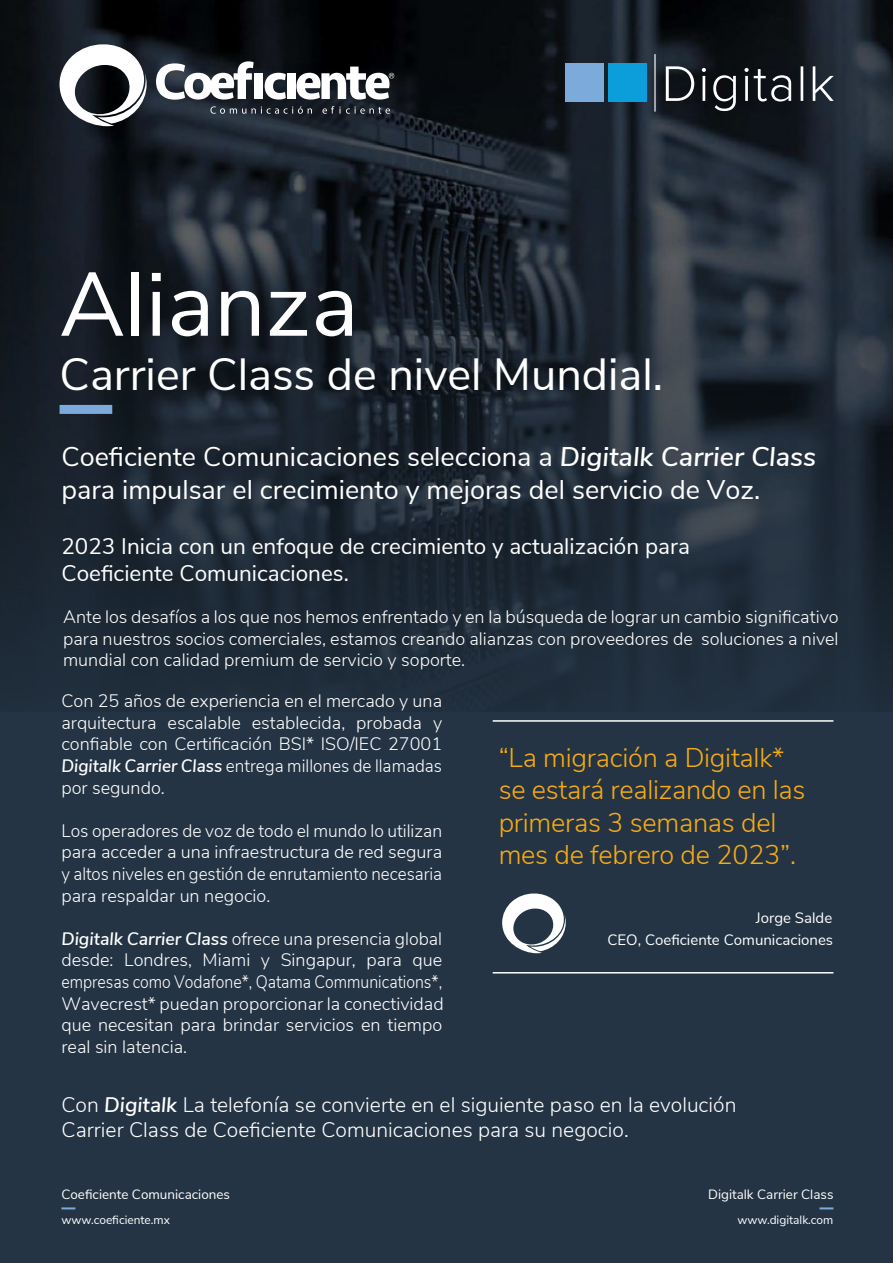
<style>
.page{position:relative;width:893px;height:1263px;background:#243444}
.page>*{position:absolute;margin:0;border:0;box-sizing:border-box;transform-origin:0 0}
.t1{font:90px "Nunito Sans";color:#fff}
.t2{font:45px "Nunito Sans";color:#fff}
.t3{font:300 27.15px/32.5px "Nunito Sans";letter-spacing:-.01em;color:#f7ab12}
.t4{font:27px/32.4px "Nunito Sans";color:#fff}
.t5{font:22.5px/27px "Nunito Sans";color:#fff}
.t6{font:300 21px/25.2px "Nunito Sans";color:#fff}
.t7{font:300 18px/21.6px "Nunito Sans";color:#fff;text-align:justify}
.t8{font:15px/22.5px "Nunito Sans";color:#fff;text-align:right}
.t9{font:13.5px "Nunito Sans";color:#fff}
.t10{font:12px "Nunito Sans";color:#fff}
.s1{font-weight:600;font-style:italic}
</style>
<div class="page">
<img style="left:0;top:0;width:893px;height:699px">
<div style="left:566px;top:63px;width:38px;height:39px;background:#7caadb"></div>
<svg style="left:666px;top:66px;width:168px;height:45px;background:#393d42"></svg>
<div style="left:608px;top:63px;width:39px;height:39px;background:#0c9eda"></div>
<hr style="left:654px;top:54px;width:2px;height:58px;background:#fff">
<div style="left:60px;top:405px;width:52px;height:9px;background:#7cabdb"></div>
<hr style="left:493px;top:720px;width:340px;height:2px;background:#fff">
<hr style="left:493px;top:972px;width:340px;height:1px;background:#fff">
<svg style="left:819px;top:1207px;width:14px;height:2px"></svg>
<svg style="left:61px;top:1207px;width:14px;height:2px"></svg>
<svg style="left:502px;top:893px;width:64px;height:60px"></svg>
<svg style="left:60px;top:44px;width:87px;height:82px;background:#7c7e82"></svg>
<svg style="left:156px;top:61px;width:98px;height:39px;background:#888b91"></svg>
<div style="left:255px;top:73px;width:8px;height:26px;background:#fff"></div>
<svg style="left:265px;top:73px;width:21px;height:27px"></svg>
<div style="left:287px;top:73px;width:9px;height:26px;background:#fff"></div>
<svg style="left:296px;top:67px;width:98px;height:33px;background:#8e9092"></svg>
<svg style="left:210px;top:106px;width:102px;height:8px"></svg>
<svg style="left:322px;top:106px;width:68px;height:8px"></svg>
<h1 class="t1" style="left:60px;top:239px;width:300px">Alianza</h1>
<h2 class="t2" style="left:60px;top:341px;width:605px">Carrier Class de nivel Mundial.</h2>
<h3 class="t4" style="left:61px;top:439px;width:756px">Coeficiente Comunicaciones selecciona a <span class="s1">Digitalk Carrier Class </span>para impulsar el crecimiento y mejoras del servicio de Voz.</h3>
<p class="t5" style="left:61px;top:531px;width:630px">2023 Inicia con un enfoque de crecimiento y actualización para<br>Coeficiente Comunicaciones.</p>
<p class="t7" style="left:63px;top:605px;width:777px">Ante los desafíos a los que nos hemos enfrentado y en la búsqueda de lograr un cambio significativo para nuestros socios comerciales, estamos creando alianzas con proveedores de soluciones a nivel mundial con calidad premium de servicio y soporte.</p>
<p class="t7" style="left:61px;top:689px;width:382px">Con 25 años de experiencia en el mercado y una arquitectura escalable establecida, probada y confiable con Certificación BSI* ISO/IEC 27001<br><span class="s1">Digitalk Carrier Class</span> entrega millones de llamadas por segundo.</p>
<p class="t7" style="left:61px;top:818px;width:382px">Los operadores de voz de todo el mundo lo utilizan para acceder a una infraestructura de red segura y altos niveles en gestión de enrutamiento necesaria para respaldar un negocio.</p>
<p class="t7" style="left:61px;top:926px;width:384px"><span class="s1">Digitalk Carrier Class</span> ofrece una presencia global desde: Londres, Miami y Singapur, para que empresas como Vodafone*, Qatama Communications*, Wavecrest* puedan proporcionar la conectividad que necesitan para brindar servicios en tiempo real sin latencia.</p>
<h3 class="t3" style="left:499px;top:739px;width:308px">“La migración a Digitalk* se estará realizando en las primeras 3 semanas del mes de febrero de 2023”.</h3>
<p class="t8" style="left:607px;top:905px;width:227px">Jorge Salde<br>CEO, Coeficiente Comunicaciones</p>
<p class="t6" style="left:61px;top:1091px;width:676px">Con <span class="s1">Digitalk</span> La telefonía se convierte en el siguiente paso en la evolución<br>Carrier Class de Coeficiente Comunicaciones para su negocio.</p>
<p class="t9" style="left:61px;top:1184px;width:170px">Coeficiente Comunicaciones</p>
<p class="t10" style="left:61px;top:1210px;width:110px">www.coeficiente.mx</p>
<p class="t9" style="left:708px;top:1184px;width:127px">Digitalk Carrier Class</p>
<p class="t10" style="left:737px;top:1210px;width:98px">www.digitalk.com</p>
</div>
